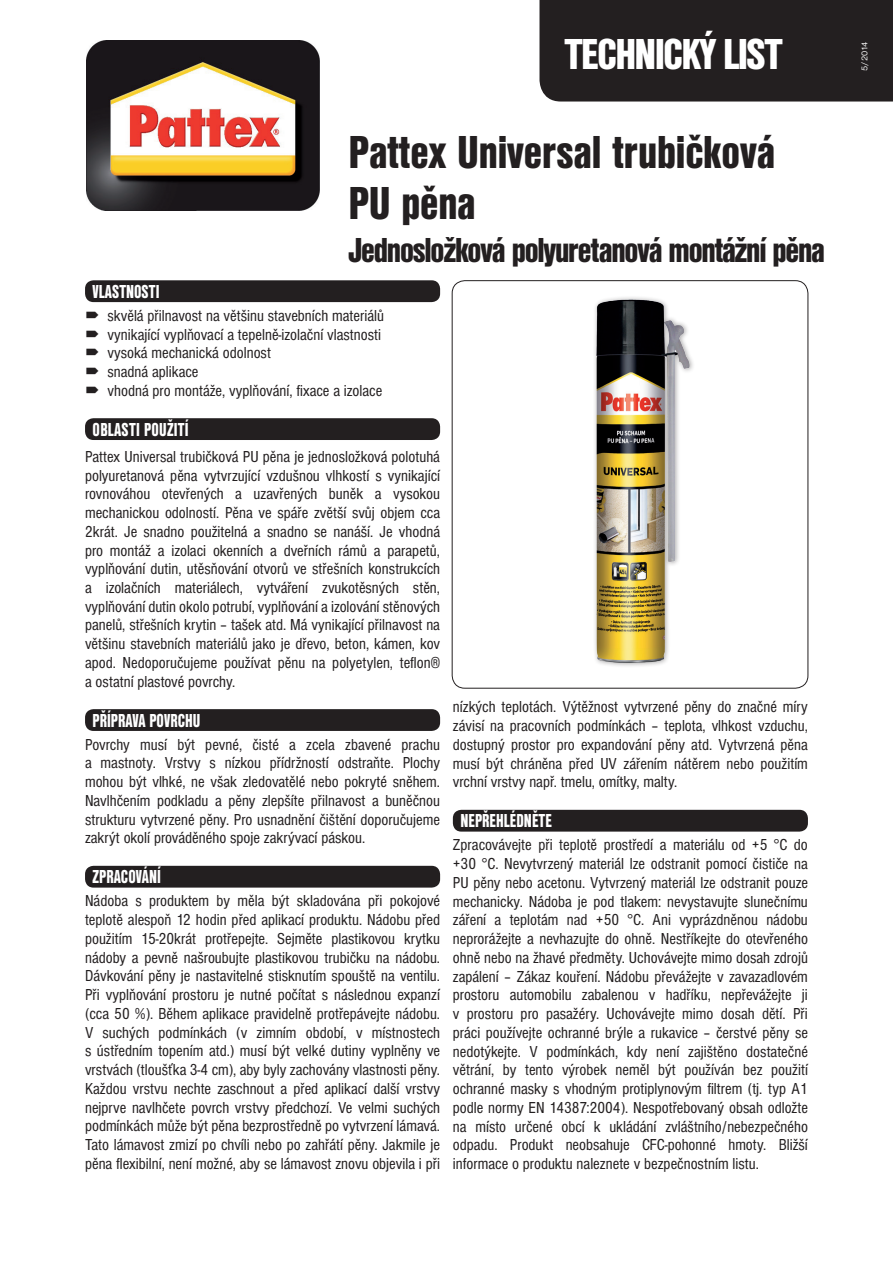
<style>
.page{position:relative;width:893px;height:1263px;background:#fff}
.page>*{position:absolute;margin:0;border:0;box-sizing:border-box;transform-origin:0 0}
.t1{font:48px/51px "Nimbus Sans DOT Blac Cond";letter-spacing:-.005em;color:#231f20}
.t2{font:45px "Nimbus Sans DOT Blac Cond";letter-spacing:-.04em;color:#fff}
.t3{font:36px "Nimbus Sans DOT Blac Cond";letter-spacing:-.035em;color:#231f20}
.t4{font:19.5px "Nimbus Sans DOT Blac Cond";color:#fff;scale:.85 1}
.t5{font:condensed 16.5px/18.8px "Nimbus Sans DOT";color:#231f20;text-align:justify}
.t6{font:9px "Nimbus Sans DOT";color:#fff}
</style>
<div class="page">
<div style="left:539px;top:0;width:354px;height:102px;background:#231f20"></div>
<img style="left:87px;top:40px;width:233px;height:171px">
<div style="left:85px;top:280px;width:355px;height:22px;background:#231f20;border-radius:9px"></div>
<div style="left:85px;top:418px;width:355px;height:22px;background:#231f20;border-radius:9px"></div>
<div style="left:85px;top:709px;width:355px;height:22px;background:#231f20;border-radius:9px"></div>
<div style="left:85px;top:866px;width:355px;height:21px;background:#231f20;border-radius:9px"></div>
<div style="left:453px;top:810px;width:355px;height:22px;background:#231f20;border-radius:9px"></div>
<div style="left:452px;top:280px;width:356px;height:409px;border:1px solid #231f20;border-radius:13px"></div>
<img style="left:594px;top:297px;width:99px;height:369px">
<h2 class="t2" style="left:564px;top:28px;width:220px">TECHNICKÝ LIST</h2>
<p class="t6" style="left:860px;top:71px;width:31px;rotate:-90deg">5/2014</p>
<h1 class="t1" style="left:348px;top:127px;width:429px">Pattex Universal trubičková<br>PU pěna</h1>
<h3 class="t3" style="left:348px;top:230px;width:478px">Jednosložková polyuretanová montážní pěna</h3>
<p class="t4" style="left:93px;top:280px;width:80px">VLASTNOSTI</p>
<p class="t5" style="left:108px;top:306px;width:278px;text-align:left">skvělá přilnavost na většinu stavebních materiálů vynikající vyplňovací a tepelně-izolační vlastnosti vysoká mechanická odolnost<br>snadná aplikace<br>vhodná pro montáže, vyplňování, fixace a izolace</p>
<p class="t4" style="left:93px;top:418px;width:115px">OBLASTI POUŽiTÍ</p>
<p class="t5" style="left:85px;top:447px;width:357px">Pattex Universal trubičková PU pěna je jednosložková polotuhá polyuretanová pěna vytvrzující vzdušnou vlhkostí s vynikající rovnováhou otevřených a uzavřených buněk a vysokou mechanickou odolností. Pěna ve spáře zvětší svůj objem cca 2krát. Je snadno použitelná a snadno se nanáší. Je vhodná pro montáž a izolaci okenních a dveřních rámů a parapetů, vyplňování dutin, utěsňování otvorů ve střešních konstrukcích a izolačních materiálech, vytváření zvukotěsných stěn, vyplňování dutin okolo potrubí, vyplňování a izolování stěnových panelů, střešních krytin – tašek atd. Má vynikající přilnavost na většinu stavebních materiálů jako je dřevo, beton, kámen, kov apod. Nedoporučujeme používat pěnu na polyetylen, teflon® a ostatní plastové povrchy.</p>
<p class="t4" style="left:93px;top:709px;width:129px">PŘÍPRAVA POVRCHU</p>
<p class="t5" style="left:85px;top:735px;width:357px">Povrchy musí být pevné, čisté a zcela zbavené prachu a mastnoty. Vrstvy s nízkou přídržností odstraňte. Plochy mohou být vlhké, ne však zledovatělé nebo pokryté sněhem.<br>Navlhčením podkladu a pěny zlepšíte přilnavost a buněčnou strukturu vytvrzené pěny. Pro usnadnění čištění doporučujeme zakrýt okolí prováděného spoje zakrývací páskou.</p>
<p class="t4" style="left:93px;top:866px;width:82px">ZPRACOVÁNÍ</p>
<p class="t5" style="left:85px;top:892px;width:357px">Nádoba s produktem by měla být skladována při pokojové teplotě alespoň 12 hodin před aplikací produktu. Nádobu před použitím 15-20krát protřepejte. Sejměte plastikovou krytku nádoby a pevně našroubujte plastikovou trubičku na nádobu.<br>Dávkování pěny je nastavitelné stisknutím spouště na ventilu.<br>Při vyplňování prostoru je nutné počítat s následnou expanzí (cca 50 %). Během aplikace pravidelně protřepávejte nádobu.<br>V suchých podmínkách (v zimním období, v místnostech s ústředním topením atd.) musí být velké dutiny vyplněny ve vrstvách (tloušťka 3-4 cm), aby byly zachovány vlastnosti pěny.<br>Každou vrstvu nechte zaschnout a před aplikací další vrstvy nejprve navlhčete povrch vrstvy předchozí. Ve velmi suchých podmínkách může být pěna bezprostředně po vytvrzení lámavá.<br>Tato lámavost zmizí po chvíli nebo po zahřátí pěny. Jakmile je pěna flexibilní, není možné, aby se lámavost znovu objevila i při</p>
<p class="t5" style="left:453px;top:698px;width:357px">nízkých teplotách. Výtěžnost vytvrzené pěny do značné míry závisí na pracovních podmínkách – teplota, vlhkost vzduchu, dostupný prostor pro expandování pěny atd. Vytvrzená pěna musí být chráněna před UV zářením nátěrem nebo použitím vrchní vrstvy např. tmelu, omítky, malty.</p>
<p class="t4" style="left:460px;top:810px;width:109px">NEPŘEHLÉDNĚTE</p>
<p class="t5" style="left:453px;top:836px;width:357px">Zpracovávejte při teplotě prostředí a materiálu od +5 °C do +30 °C. Nevytvrzený materiál lze odstranit pomocí čističe na PU pěny nebo acetonu. Vytvrzený materiál lze odstranit pouze mechanicky. Nádoba je pod tlakem: nevystavujte slunečnímu záření a teplotám nad +50 °C. Ani vyprázdněnou nádobu neprorážejte a nevhazujte do ohně. Nestříkejte do otevřeného ohně nebo na žhavé předměty. Uchovávejte mimo dosah zdrojů zapálení – Zákaz kouření. Nádobu převážejte v zavazadlovém prostoru automobilu zabalenou v hadříku, nepřevážejte ji v prostoru pro pasažéry. Uchovávejte mimo dosah dětí. Při práci používejte ochranné brýle a rukavice – čerstvé pěny se nedotýkejte. V podmínkách, kdy není zajištěno dostatečné větrání, by tento výrobek neměl být používán bez použití ochranné masky s vhodným protiplynovým filtrem (tj. typ A1 podle normy EN 14387:2004). Nespotřebovaný obsah odložte na místo určené obcí k ukládání zvláštního/nebezpečného odpadu. Produkt neobsahuje CFC-pohonné hmoty. Bližší informace o produktu naleznete v bezpečnostním listu.</p>
</div>
